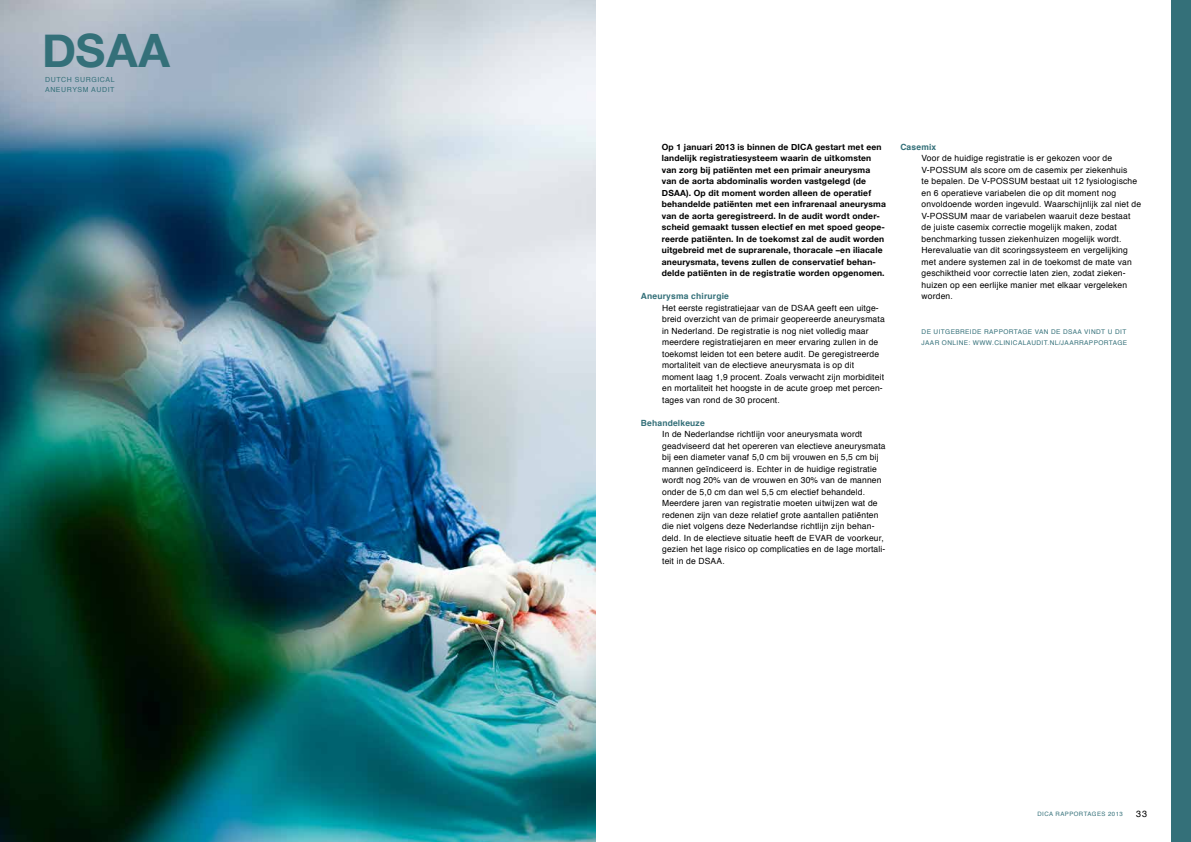
<style>
.page{position:relative;width:1191px;height:842px;background:#fff}
.page>*{position:absolute;margin:0;border:0;box-sizing:border-box;transform-origin:0 0}
.t1{font:700 46px "Helvetica Neue";color:#347079}
.t2{font:9px "Helvetica";color:#000}
.t3{font:8.5px/11.5px "Helvetica";letter-spacing:.02em;color:#000}
.t4{font:700 8.5px/11.5px "Helvetica Neue";letter-spacing:.02em;color:#000}
.t5{font:700 8.5px "Helvetica";letter-spacing:.02em;color:#347079}
.t6{font:7px "Helvetica";letter-spacing:.08em;color:#347079}
.t7{font:6.5px "Helvetica";letter-spacing:.06em;color:#347079}
.t8{font:6px "Helvetica";letter-spacing:.08em;color:#347079}
</style>
<div class="page">
<div style="left:1171px;top:0;width:20px;height:842px;background:#347079"></div>
<img style="left:0;top:0;width:595px;height:842px">
<h1 class="t1" style="left:42px;top:9px;width:129px">DSAA</h1>
<p class="t6" style="left:45px;top:74px;width:12px">Dutch</p>
<p class="t6" style="left:75px;top:74px;width:12px">Surgical</p>
<p class="t6" style="left:45px;top:84px;width:12px">Aneur</p>
<p class="t6" style="left:72px;top:84px;width:30px">ysm Audit</p>
<p class="t4" style="left:662px;top:140px;width:225px">Op 1 januari 2013 is binnen de DICA gestart met een landelijk registratiesysteem waarin de uitkomsten van zorg bij patiënten met een primair aneurysma van de aorta abdominalis worden vastgelegd (de DSAA). Op dit moment worden alleen de operatief behandelde patiënten met een infrarenaal aneurysma van de aorta geregistreerd. In de audit wordt onder&shy;scheid gemaakt tussen electief en met spoed geope&shy;reerde patiënten. In de toekomst zal de audit worden uitgebreid met de suprarenale, thoracale –en iliacale aneurysmata, tevens zullen de conservatief behan&shy;delde patiënten in de registratie worden opgenomen.</p>
<p class="t5" style="left:641px;top:289px;width:90px">Aneurysma chirurgie</p>
<p class="t3" style="left:662px;top:302px;width:224px">Het eerste registratiejaar van de DSAA geeft een uitge&shy;breid overzicht van de primair geopereerde aneurysmata in Nederland. De registratie is nog niet volledig maar meerdere registratiejaren en meer ervaring zullen in de toekomst leiden tot een betere audit. De geregistreerde mortaliteit van de electieve aneurysmata is op dit moment laag 1,9 procent. Zoals verwacht zijn morbiditeit en mortaliteit het hoogste in de acute groep met percen&shy;tages van rond de 30 procent.</p>
<p class="t5" style="left:641px;top:416px;width:65px">Behandelkeuze</p>
<p class="t3" style="left:662px;top:429px;width:225px">In de Nederlandse richtlijn voor aneurysmata wordt geadviseerd dat het opereren van electieve aneurysmata bij een diameter vanaf 5,0 cm bij vrouwen en 5,5 cm bij mannen geïndiceerd is. Echter in de huidige registratie wordt nog 20% van de vrouwen en 30% van de mannen onder de 5,0 cm dan wel 5,5 cm electief behandeld.<br>Meerdere jaren van registratie moeten uitwijzen wat de redenen zijn van deze relatief grote aantallen patiënten die niet volgens deze Nederlandse richtlijn zijn behan&shy;deld. In de electieve situatie heeft de EVAR de voorkeur, gezien het lage risico op complicaties en de lage mortali&shy;teit in de DSAA.</p>
<p class="t5" style="left:900px;top:140px;width:37px">Casemix</p>
<p class="t3" style="left:921px;top:153px;width:221px">Voor de huidige registratie is er gekozen voor de V-POSSUM als score om de casemix per ziekenhuis<br>te bepalen. De V-POSSUM bestaat uit 12 fysiologische en 6 operatieve variabelen die op dit moment nog onvoldoende worden ingevuld. Waarschijnlijk zal niet de V-POSSUM maar de variabelen waaruit deze bestaat de juiste casemix correctie mogelijk maken, zodat benchmarking tussen ziekenhuizen mogelijk wordt.<br>Herevaluatie van dit scoringssysteem en vergelijking met andere systemen zal in de toekomst de mate van geschiktheid voor correctie laten zien, zodat zieken&shy;huizen op een eerlijke manier met elkaar vergeleken worden.</p>
<p class="t7" style="left:921px;top:326px;width:18px">De uitgebreide</p>
<p class="t7" style="left:984px;top:326px;width:6px">rapportage</p>
<p class="t7" style="left:1034px;top:326px;width:6px">van</p>
<p class="t7" style="left:1051px;top:326px;width:39px">de DSAA vindt</p>
<p class="t7" style="left:1107px;top:326px;width:12px">u dit</p>
<p class="t7" style="left:921px;top:338px;width:6px">jaar</p>
<p class="t7" style="left:942px;top:338px;width:6px">online</p>
<p class="t7" style="left:968px;top:338px;width:12px">: www</p>
<p class="t7" style="left:992px;top:338px;width:8px">.clinicalaudit</p>
<p class="t7" style="left:1047px;top:338px;width:20px">.nl/jaarrapportage</p>
<p class="t8" style="left:1037px;top:809px;width:24px">DICA rapportages</p>
<p class="t8" style="left:1108px;top:809px;width:16px">2013</p>
<p class="t2" style="left:1136px;top:807px;width:12px">33</p>
</div>
